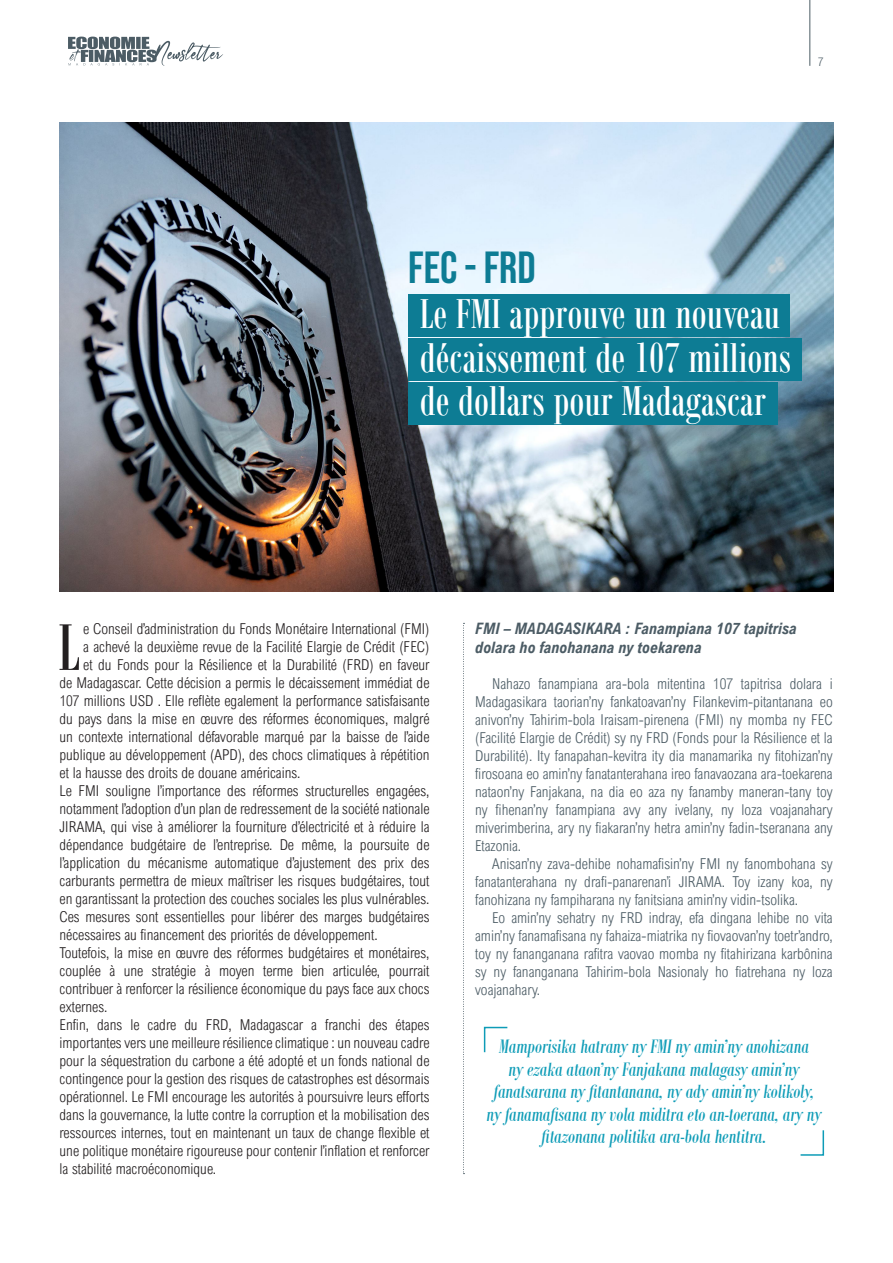
<style>
.page{position:relative;width:893px;height:1263px;background:#fff}
.page>*{position:absolute;margin:0;border:0;box-sizing:border-box;transform-origin:0 0}
.Texte_courant{font:71.55px "Bodoni MT Condensed";color:#231f20}
.GT_Orange{font:45px/43.5px "Bodoni MT Condensed";color:#fff}
.GT_Orange-2{font:45px "Bebas Neue";color:#0d7c94}
.Texte_courant-2{font:italic 21px/22.5px "Bodoni MT Condensed";color:#0e9cb7;text-align:center}
.T1_VM{font:italic 700 15.75px/18.9px "Arial Nova Cond";color:#4c5c65}
.Texte_courant-3{font:300 15px/18px "Arial Nova Cond";color:#231f20;text-align:justify}
.Texte_courant_VM{font:300 15px/18px "Arial Nova Cond";color:#4c5c65;text-align:justify}
.t1{font:300 12px "Arial Nova Cond";color:#4c5c65}
</style>
<div class="page">
<hr style="left:810px;top:0;width:1px;height:66px;background:#4c5c65">
<svg style="left:68px;top:37px;width:155px;height:29px"></svg>
<img style="left:60px;top:122px;width:773px;height:470px">
<div style="left:408px;top:294px;width:381px;height:42px;background:#0d7c94"></div>
<div style="left:408px;top:338px;width:394px;height:43px;background:#0d7c94"></div>
<div style="left:408px;top:382px;width:370px;height:43px;background:#0d7c94"></div>
<svg style="left:463px;top:623px;width:1px;height:551px"></svg>
<svg style="left:483px;top:1026px;width:25px;height:27px"></svg>
<svg style="left:800px;top:1130px;width:25px;height:26px"></svg>
<p class="t1" style="left:818px;top:54px;width:7px">7</p>
<p class="GT_Orange-2" style="left:408px;top:242px;width:129px">FEC - FRD</p>
<p class="GT_Orange" style="left:420px;top:292px;width:373px">Le FMI approuve un nouveau décaissement de 107 millions de dollars pour Madagascar</p>
<p class="Texte_courant" style="left:58px;top:604px;width:23px">L</p>
<p class="Texte_courant-3" style="left:83px;top:619px;width:348px">e Conseil d’administration du Fonds Monétaire International (FMI)</p>
<p class="Texte_courant-3" style="left:83px;top:637px;width:348px">a achevé la deuxième revue de la Facilité Elargie de Crédit (FEC)</p>
<p class="Texte_courant-3" style="left:83px;top:655px;width:348px">et du Fonds pour la Résilience et la Durabilité (FRD) en faveur</p>
<p class="Texte_courant-3" style="left:60px;top:673px;width:371px">de Madagascar. Cette décision a permis le décaissement immédiat de</p>
<p class="Texte_courant-3" style="left:60px;top:691px;width:371px">107 millions USD . Elle reflète egalement la performance satisfaisante</p>
<p class="Texte_courant-3" style="left:60px;top:709px;width:371px">du pays dans la mise en œuvre des réformes économiques, malgré</p>
<p class="Texte_courant-3" style="left:60px;top:727px;width:371px">un contexte international défavorable marqué par la baisse de l’aide</p>
<p class="Texte_courant-3" style="left:60px;top:745px;width:371px">publique au développement (APD), des chocs climatiques à répétition</p>
<p class="Texte_courant-3" style="left:60px;top:763px;width:243px">et la hausse des droits de douane américains.</p>
<p class="Texte_courant-3" style="left:60px;top:781px;width:371px">Le FMI souligne l’importance des réformes structurelles engagées, notamment l’adoption d’un plan de redressement de la société nationale JIRAMA, qui vise à améliorer la fourniture d’électricité et à réduire la dépendance budgétaire de l’entreprise. De même, la poursuite de l’application du mécanisme automatique d’ajustement des prix des carburants permettra de mieux maîtriser les risques budgétaires, tout en garantissant la protection des couches sociales les plus vulnérables.<br>Ces mesures sont essentielles pour libérer des marges budgétaires nécessaires au financement des priorités de développement.</p>
<p class="Texte_courant-3" style="left:60px;top:943px;width:371px">Toutefois, la mise en œuvre des réformes budgétaires et monétaires, couplée à une stratégie à moyen terme bien articulée, pourrait contribuer à renforcer la résilience économique du pays face aux chocs externes.</p>
<p class="Texte_courant-3" style="left:60px;top:1015px;width:371px">Enfin, dans le cadre du FRD, Madagascar a franchi des étapes importantes vers une meilleure résilience climatique : un nouveau cadre pour la séquestration du carbone a été adopté et un fonds national de contingence pour la gestion des risques de catastrophes est désormais opérationnel. Le FMI encourage les autorités à poursuivre leurs efforts dans la gouvernance, la lutte contre la corruption et la mobilisation des ressources internes, tout en maintenant un taux de change flexible et une politique monétaire rigoureuse pour contenir l’inflation et renforcer la stabilité macroéconomique.</p>
<p class="T1_VM" style="left:475px;top:619px;width:323px">FMI – MADAGASIKARA : Fanampiana 107 tapitrisa dolara ho fanohanana ny toekarena</p>
<p class="Texte_courant_VM" style="left:475px;top:675px;width:359px;text-indent:17px">Nahazo fanampiana ara-bola mitentina 107 tapitrisa dolara i Madagasikara taorian’ny fankatoavan’ny Filankevim-pitantanana eo anivon’ny Tahirim-bola Iraisam-pirenena (FMI) ny momba ny FEC (Facilité Elargie de Crédit) sy ny FRD (Fonds pour la Résilience et la Durabilité). Ity fanapahan-kevitra ity dia manamarika ny fitohizan’ny firosoana eo amin’ny fanatanterahana ireo fanavaozana ara-toekarena nataon’ny Fanjakana, na dia eo aza ny fanamby maneran-tany toy ny fihenan’ny fanampiana avy any ivelany, ny loza voajanahary miverimberina, ary ny fiakaran’ny hetra amin’ny fadin-tseranana any Etazonia.</p>
<p class="Texte_courant_VM" style="left:475px;top:855px;width:359px;text-indent:17px">Anisan’ny zava-dehibe nohamafisin’ny FMI ny fanombohana sy fanatanterahana ny drafi-panarenan’i JIRAMA. Toy izany koa, ny fanohizana ny fampiharana ny fanitsiana amin’ny vidin-tsolika.</p>
<p class="Texte_courant_VM" style="left:475px;top:909px;width:359px;text-indent:17px">Eo amin’ny sehatry ny FRD indray, efa dingana lehibe no vita amin’ny fanamafisana ny fahaiza-miatrika ny fiovaovan’ny toetr’andro, toy ny fananganana rafitra vaovao momba ny fitahirizana karbônina sy ny fananganana Tahirim-bola Nasionaly ho fiatrehana ny loza voajanahary.</p>
<p class="Texte_courant-2" style="left:486px;top:1035px;width:337px">Mamporisika hatrany ny FMI ny amin’ny anohizana<br>ny ezaka ataon’ny Fanjakana malagasy amin’ny fanatsarana ny fitantanana, ny ady amin’ny kolikoly, ny fanamafisana ny vola miditra eto an-toerana, ary ny fitazonana politika ara-bola hentitra.</p>
</div>
